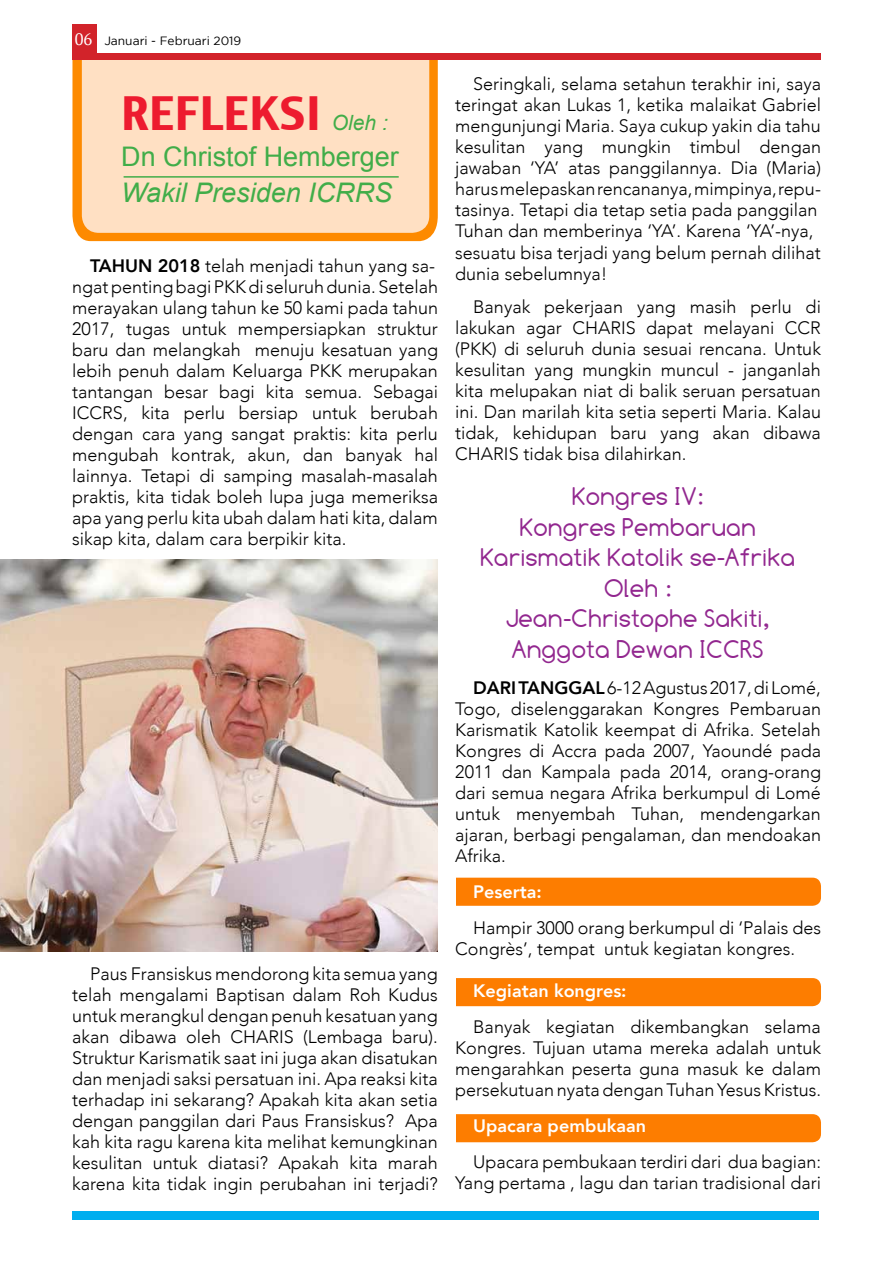
<style>
.page{position:relative;width:893px;height:1263px;background:#fff}
.page>*{position:absolute;margin:0;border:0;box-sizing:border-box;transform-origin:0 0}
.t1{font:45px "Charcoal CY";color:#ed1b2f}
.t2{font:27px "Arial";color:#41ad49}
.t3{font:italic 27px "Arial";color:#41ad49}
.t4{font:25.5px/30.6px "Comfortaa";color:#92278f;text-align:center}
.t5{font:300 18px/21px "Avenir";color:#000;text-align:justify}
.t6{font:800 18px "Avenir";color:#fff}
.t7{font:12px "Gotham";color:#000}
.s1{font-family:"PT Serif";font-size:16.5px;color:#fff}
.s2{font-family:"Arial";font-style:italic;font-size:21px;color:#41ad49}
.s3{font-weight:800}
</style>
<div class="page">
<div style="left:456px;top:878px;width:365px;height:28px;background:#fd7d00"></div>
<div style="left:456px;top:978px;width:365px;height:28px;background:#fd7d00"></div>
<div style="left:456px;top:1114px;width:365px;height:28px;background:#fd7d00"></div>
<svg style="left:72px;top:60px;width:366px;height:181px;background:#fd900e"></svg>
<div style="left:82px;top:60px;width:347px;height:173px;background:#ffe0c3"></div>
<div style="left:72px;top:53px;width:749px;height:7px;background:#d2232a"></div>
<div style="left:72px;top:24px;width:25px;height:29px;background:#d2232a"></div>
<div style="left:72px;top:1212px;width:747px;height:8px;background:#00aeef"></div>
<hr style="left:124px;top:176px;width:275px;height:2px;background:#41ad49">
<img style="left:0;top:559px;width:438px;height:392px">
<p class="t7" style="left:75px;top:34px;width:168px"><span class="s1">06</span> Januari - Februari 2019</p>
<h1 class="t1" style="left:121px;top:85px;width:268px">REFLEKSI <span class="s2">Oleh :</span></h1>
<h2 class="t2" style="left:121px;top:139px;width:279px">Dn Christof Hemberger</h2>
<h2 class="t3" style="left:121px;top:175px;width:273px">Wakil Presiden ICRRS</h2>
<p class="t5" style="left:72px;top:255px;width:367px;text-align:left;text-indent:18px"><span class="s3">TAHUN 2018</span> telah menjadi tahun yang sa&shy;ngat penting bagi PKK di seluruh dunia. Setelah merayakan ulang tahun ke 50 kami pada tahun 2017, tugas untuk mempersiapkan struktur baru dan melangkah menuju kesatuan yang lebih penuh dalam Keluarga PKK merupakan tantangan besar bagi kita semua. Sebagai ICCRS, kita perlu bersiap untuk berubah dengan cara yang sangat praktis: kita perlu mengubah kontrak, akun, dan banyak hal lainnya. Tetapi di samping masalah-masalah praktis, kita tidak boleh lupa juga memeriksa apa yang perlu kita ubah dalam hati kita, dalam sikap kita, dalam cara berpikir kita.</p>
<p class="t5" style="left:72px;top:963px;width:367px;text-indent:18px">Paus Fransiskus mendorong kita semua yang telah mengalami Baptisan dalam Roh Kudus untuk merangkul dengan penuh kesatuan yang akan dibawa oleh CHARIS (Lembaga baru).<br>Struktur Karismatik saat ini juga akan disatukan dan menjadi saksi persatuan ini. Apa reaksi kita terhadap ini sekarang? Apakah kita akan setia dengan panggilan dari Paus Fransiskus? Apa kah kita ragu karena kita melihat kemungkinan kesulitan untuk diatasi? Apakah kita marah karena kita tidak ingin perubahan ini terjadi?</p>
<p class="t5" style="left:455px;top:74px;width:367px;text-align:left;text-indent:18px">Seringkali, selama setahun terakhir ini, saya teringat akan Lukas 1, ketika malaikat Gabriel mengunjungi Maria. Saya cukup yakin dia tahu kesulitan yang mungkin timbul dengan jawaban ‘YA’ atas panggilannya. Dia (Maria) harus melepaskan rencananya, mimpinya, repu&shy;tasinya. Tetapi dia tetap setia pada panggilan Tuhan dan memberinya ‘YA’. Karena ‘YA’-nya, sesuatu bisa terjadi yang belum pernah dilihat dunia sebelumnya!</p>
<p class="t5" style="left:455px;top:296px;width:367px;text-indent:18px">Banyak pekerjaan yang masih perlu di lakukan agar CHARIS dapat melayani CCR (PKK) di seluruh dunia sesuai rencana. Untuk kesulitan yang mungkin muncul - janganlah kita melupakan niat di balik seruan persatuan ini. Dan marilah kita setia seperti Maria. Kalau tidak, kehidupan baru yang akan dibawa CHARIS tidak bisa dilahirkan.</p>
<h3 class="t4" style="left:480px;top:481px;width:317px">Kongres IV:<br>Kongres Pembaruan<br>Karismatik Katolik se-Afrika<br>Oleh :<br>Jean-Christophe Sakiti,<br>Anggota Dewan ICCRS</h3>
<p class="t5" style="left:455px;top:677px;width:367px;text-indent:18px"><span class="s3">DARI TANGGAL</span> 6-12 Agustus 2017, di Lomé, Togo, diselenggarakan Kongres Pembaruan Karismatik Katolik keempat di Afrika. Setelah Kongres di Accra pada 2007, Yaoundé pada 2011 dan Kampala pada 2014, orang-orang dari semua negara Afrika berkumpul di Lomé untuk menyembah Tuhan, mendengarkan ajaran, berbagi pengalaman, dan mendoakan Afrika.</p>
<p class="t6" style="left:473px;top:878px;width:70px">Peserta:</p>
<p class="t5" style="left:455px;top:917px;width:367px;text-indent:18px">Hampir 3000 orang berkumpul di ‘Palais des<br>Congrès’, tempat untuk kegiatan kongres.</p>
<p class="t6" style="left:473px;top:977px;width:155px">Kegiatan kongres:</p>
<p class="t5" style="left:455px;top:1016px;width:367px;text-indent:18px">Banyak kegiatan dikembangkan selama Kongres. Tujuan utama mereka adalah untuk mengarahkan peserta guna masuk ke dalam persekutuan nyata dengan Tuhan Yesus Kristus.</p>
<p class="t6" style="left:473px;top:1112px;width:174px">Upacara pembukaan</p>
<p class="t5" style="left:455px;top:1151px;width:367px;text-align:right">Upacara pembukaan terdiri dari dua bagian:<br>Yang pertama , lagu dan tarian tradisional dari</p>
</div>
